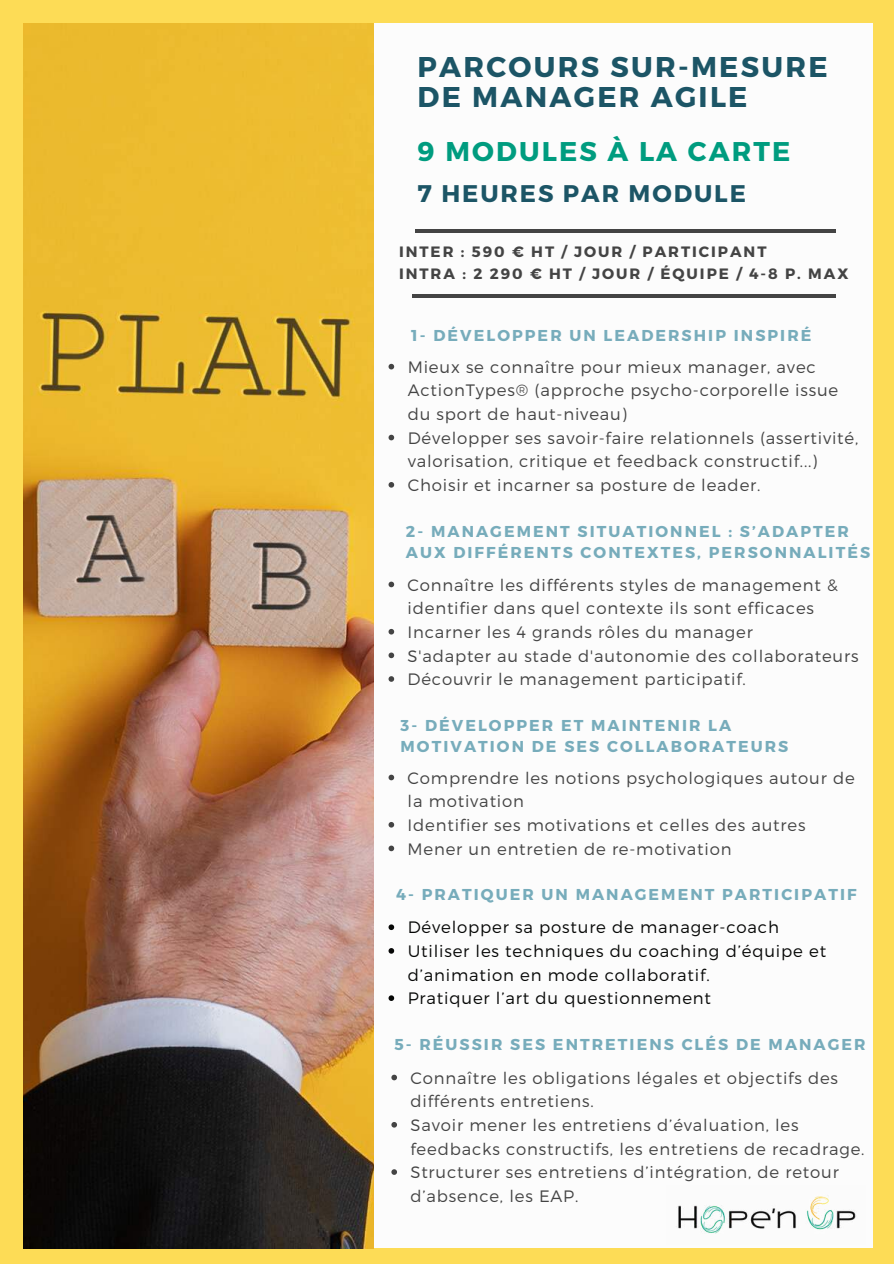
<style>
.page{position:relative;width:894px;height:1264px;background:#fff}
.page>*{position:absolute;margin:0;border:0;box-sizing:border-box;transform-origin:0 0}
.t1{font:700 28.5px/29.2px "Montserrat";letter-spacing:.08em;color:#1c5566}
.t2{font:700 27px "Montserrat";letter-spacing:.08em;color:#009c7f}
.t3{font:700 24px "Montserrat";letter-spacing:.08em;color:#1c5566}
.t4{font:300 16.5px/23.7px "Montserrat";letter-spacing:.05em;color:#444}
.t5{font:300 16.5px/23.7px "Montserrat";letter-spacing:.05em;color:#060706}
.t6{font:700 15.75px/21.3px "Montserrat";letter-spacing:.13em;color:#77acbb}
.t7{font:700 15px/22.5px "Montserrat";letter-spacing:.13em;color:#444}
</style>
<div class="page">
<div style="left:0;top:0;width:893px;height:1263px;background:#fddc56"></div>
<div style="left:374px;top:24px;width:498px;height:1224px;background:#fcfcfc"></div>
<img style="left:23px;top:24px;width:350px;height:1224px">
<hr style="left:415px;top:229px;width:420px;height:3px;background:#444">
<hr style="left:411px;top:294px;width:424px;height:4px;background:#444">
<svg style="left:391px;top:1074px;width:6px;height:6px"></svg>
<svg style="left:391px;top:1122px;width:6px;height:5px"></svg>
<svg style="left:391px;top:1169px;width:6px;height:5px"></svg>
<svg style="left:388px;top:364px;width:6px;height:5px"></svg>
<svg style="left:388px;top:435px;width:6px;height:5px"></svg>
<svg style="left:388px;top:482px;width:6px;height:5px"></svg>
<svg style="left:388px;top:581px;width:6px;height:6px"></svg>
<svg style="left:388px;top:629px;width:6px;height:5px"></svg>
<svg style="left:388px;top:652px;width:6px;height:6px"></svg>
<svg style="left:388px;top:676px;width:6px;height:5px"></svg>
<img style="left:678px;top:1196px;width:178px;height:38px">
<svg style="left:388px;top:774px;width:6px;height:6px"></svg>
<svg style="left:388px;top:822px;width:6px;height:5px"></svg>
<svg style="left:388px;top:845px;width:6px;height:6px"></svg>
<svg style="left:388px;top:924px;width:6px;height:6px"></svg>
<svg style="left:388px;top:948px;width:6px;height:5px"></svg>
<svg style="left:388px;top:995px;width:6px;height:5px"></svg>
<h1 class="t1" style="left:417px;top:53px;width:411px">PARCOURS SUR-MESURE<br>DE MANAGER AGILE</h1>
<h2 class="t2" style="left:417px;top:134px;width:374px">9 MODULES À LA CARTE</h2>
<h3 class="t3" style="left:417px;top:178px;width:330px">7 HEURES PAR MODULE</h3>
<p class="t7" style="left:399px;top:240px;width:450px">INTER : 590 € HT / JOUR / PARTICIPANT<br>INTRA : 2 290 € HT / JOUR / ÉQUIPE / 4-8 P. MAX</p>
<p class="t6" style="left:411px;top:325px;width:401px">1- DÉVELOPPER UN LEADERSHIP INSPIRÉ</p>
<p class="t4" style="left:407px;top:355px;width:452px">Mieux se connaître pour mieux manager, avec ActionTypes® (approche psycho-corporelle issue du sport de haut-niveau)<br>Développer ses savoir-faire relationnels (assertivité, valorisation, critique et feedback constructif...)<br>Choisir et incarner sa posture de leader.</p>
<p class="t6" style="left:406px;top:521px;width:465px">2- MANAGEMENT SITUATIONNEL : S’ADAPTER<br>AUX DIFFÉRENTS CONTEXTES, PERSONNALITÉS</p>
<p class="t4" style="left:407px;top:572px;width:452px">Connaître les différents styles de management &amp; identifier dans quel contexte ils sont efficaces Incarner les 4 grands rôles du manager<br>S'adapter au stade d'autonomie des collaborateurs Découvrir le management participatif.</p>
<p class="t6" style="left:400px;top:715px;width:389px">3- DÉVELOPPER ET MAINTENIR LA<br>MOTIVATION DE SES COLLABORATEURS</p>
<p class="t4" style="left:407px;top:765px;width:448px">Comprendre les notions psychologiques autour de la motivation<br>Identifier ses motivations et celles des autres Mener un entretien de re-motivation</p>
<p class="t6" style="left:396px;top:884px;width:462px">4- PRATIQUER UN MANAGEMENT PARTICIPATIF</p>
<p class="t5" style="left:407px;top:915px;width:420px">Développer sa posture de manager-coach Utiliser les techniques du coaching d’équipe et d’animation en mode collaboratif.<br>Pratiquer l’art du questionnement</p>
<p class="t6" style="left:394px;top:1034px;width:472px">5- RÉUSSIR SES ENTRETIENS CLÉS DE MANAGER</p>
<p class="t4" style="left:410px;top:1065px;width:455px">Connaître les obligations légales et objectifs des différents entretiens.<br>Savoir mener les entretiens d’évaluation, les feedbacks constructifs, les entretiens de recadrage.<br>Structurer ses entretiens d’intégration, de retour d’absence, les EAP.</p>
</div>
